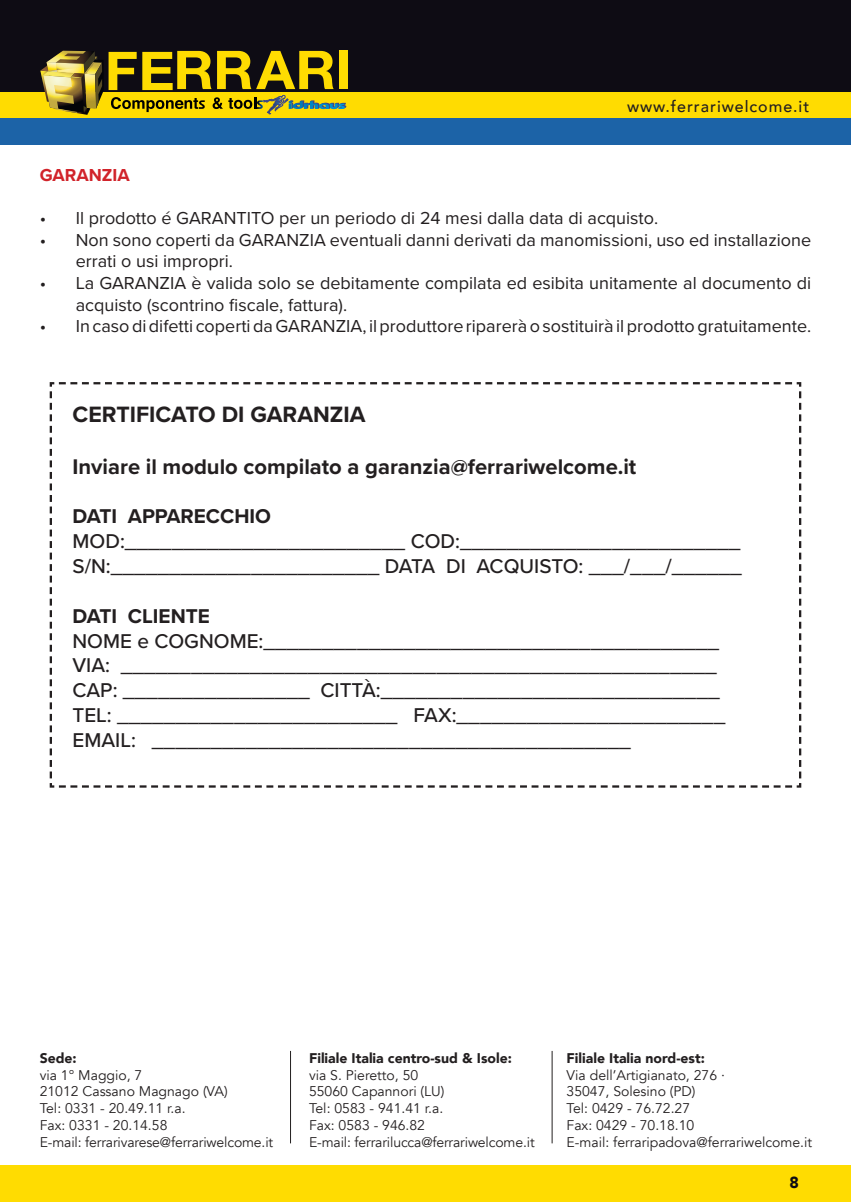
<style>
.page{position:relative;width:851px;height:1202px;background:#fff}
.page>*{position:absolute;margin:0;border:0;box-sizing:border-box;transform-origin:0 0}
.t1{font:700 23px "Proxima Nova";color:#231f20}
.t2{font:700 22px "Proxima Nova";color:#231f20}
.t3{font:500 20.8px/24.8px "Proxima Nova";color:#231f20}
.t4{font:700 20.8px "Proxima Nova";color:#231f20}
.t5{font:18px/21.6px "Proxima Nova";color:#231f20}
.t6{font:700 18px "Proxima Nova";color:#d1232a}
.t7{font:500 16px "Avenir";letter-spacing:.06em;color:#231f20}
.t8{font:900 16px "Avenir";color:#0e0c14}
.t9{font:14px/16.8px "Avenir";color:#231f20}
.t10{font:900 14px "Avenir";color:#231f20}
</style>
<div class="page">
<div style="left:0;top:1165px;width:850px;height:37px;background:#ffdc01"></div>
<hr style="left:290px;top:1051px;width:1px;height:92px;background:#231f20">
<hr style="left:551px;top:1051px;width:1px;height:92px;background:#231f20">
<div style="left:0;top:92px;width:850px;height:27px;background:#ffdc01"></div>
<div style="left:0;top:119px;width:850px;height:26px;background:#1c63a7"></div>
<div style="left:0;top:0;width:850px;height:92px;background:#0e0c14"></div>
<div style="left:339px;top:51px;width:9px;height:38px;background:#ffdc01"></div>
<svg style="left:40px;top:51px;width:306px;height:64px"></svg>
<svg style="left:49px;top:382px;width:753px;height:406px"></svg>
<p class="t7" style="left:627px;top:92px;width:184px">www.ferrariwelcome.it</p>
<p class="t6" style="left:40px;top:162px;width:92px">GARANZIA</p>
<p class="t5" style="left:40px;top:207px;width:620px">• Il prodotto é GARANTITO per un periodo di 24 mesi dalla data di acquisto.</p>
<p class="t5" style="left:76px;top:228px;width:737px;text-indent:-36px">• Non sono coperti da GARANZIA eventuali danni derivati da manomissioni, uso ed installazione errati o usi impropri.</p>
<p class="t5" style="left:76px;top:271px;width:737px;text-indent:-36px">• La GARANZIA è valida solo se debitamente compilata ed esibita unitamente al documento di acquisto (scontrino fiscale, fattura).</p>
<p class="t5" style="left:40px;top:315px;width:773px">• In caso di difetti coperti da GARANZIA, il produttore riparerà o sostituirà il prodotto gratuitamente.</p>
<p class="t1" style="left:72px;top:398px;width:294px">CERTIFICATO DI GARANZIA</p>
<p class="t2" style="left:72px;top:450px;width:565px">Inviare il modulo compilato a garanzia@ferrariwelcome.it</p>
<p class="t4" style="left:72px;top:501px;width:200px">DATI APPARECCHIO</p>
<p class="t3" style="left:72px;top:528px;width:670px">MOD:________________________ COD:________________________<br>S/N:_______________________ DATA DI ACQUISTO: ___/___/______</p>
<p class="t4" style="left:72px;top:600px;width:139px">DATI CLIENTE</p>
<p class="t3" style="left:72px;top:627px;width:648px">NOME e COGNOME:_______________________________________</p>
<p class="t3" style="left:72px;top:652px;width:645px">VIA: ___________________________________________________</p>
<p class="t3" style="left:72px;top:677px;width:648px">CAP: ________________ CITTÀ:_____________________________</p>
<p class="t3" style="left:72px;top:702px;width:654px">TEL: ________________________ FAX:_______________________</p>
<p class="t3" style="left:72px;top:727px;width:560px">EMAIL: _________________________________________</p>
<p class="t10" style="left:40px;top:1046px;width:39px">Sede:</p>
<p class="t9" style="left:40px;top:1067px;width:235px">via 1° Maggio, 7<br>21012 Cassano Magnago (VA)<br>Tel: 0331 - 20.49.11 r.a.<br>Fax: 0331 - 20.14.58<br>E-mail: ferrarivarese@ferrariwelcome.it</p>
<p class="t10" style="left:309px;top:1046px;width:204px">Filiale Italia centro-sud &amp; Isole:</p>
<p class="t9" style="left:309px;top:1067px;width:227px">via S. Pieretto, 50<br>55060 Capannori (LU)<br>Tel: 0583 - 941.41 r.a.<br>Fax: 0583 - 946.82<br>E-mail: ferrarilucca@ferrariwelcome.it</p>
<p class="t10" style="left:566px;top:1046px;width:140px">Filiale Italia nord-est:</p>
<p class="t9" style="left:566px;top:1067px;width:247px">Via dell’Artigianato, 276 ·<br>35047, Solesino (PD)<br>Tel: 0429 - 76.72.27<br>Fax: 0429 - 70.18.10<br>E-mail: ferraripadova@ferrariwelcome.it</p>
<p class="t8" style="left:789px;top:1169px;width:11px">8</p>
</div>
